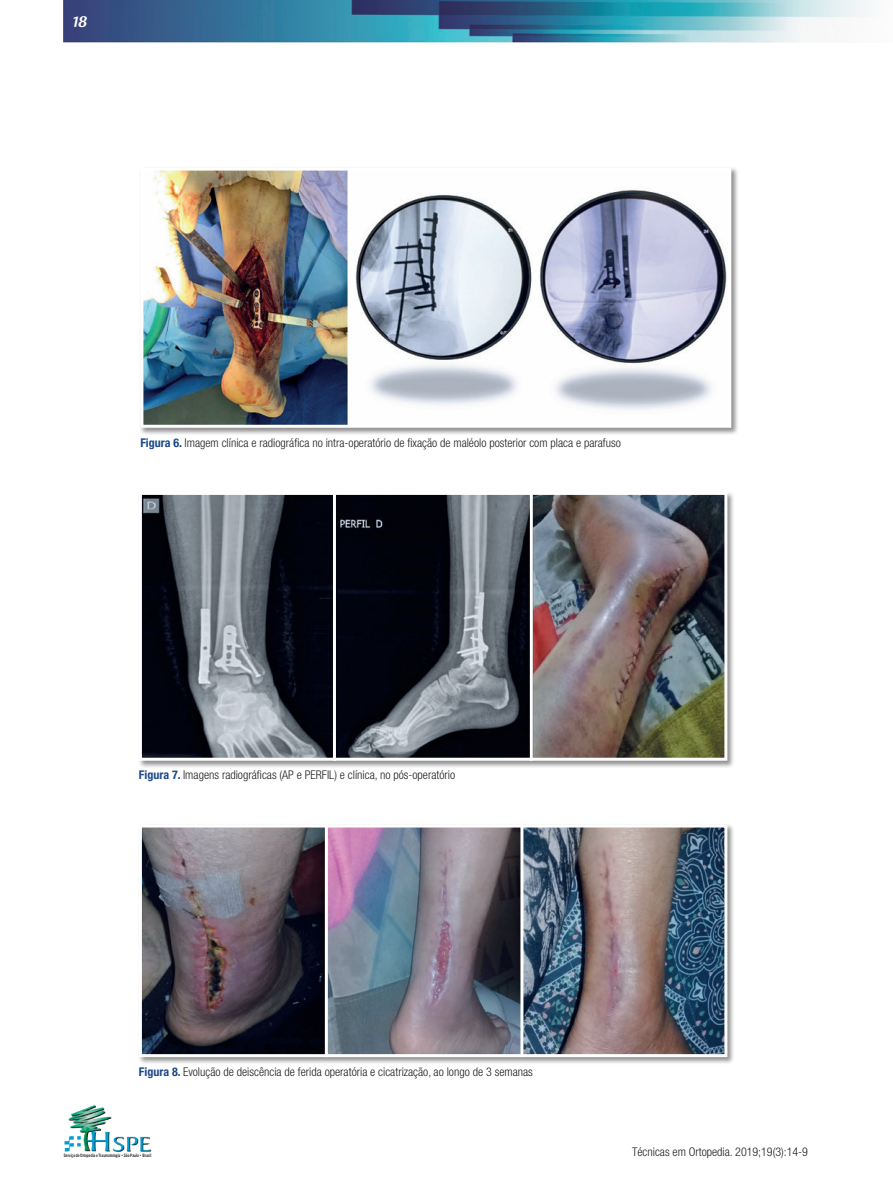
<style>
.page{position:relative;width:893px;height:1191px;background:#fff}
.page>*{position:absolute;margin:0;border:0;box-sizing:border-box;transform-origin:0 0}
.t1{font:600 15px "Raspoutine";color:#fff}
.t2{font:300 condensed 12px "Helvetica Neue";color:#231f20}
.t3{font:700 4.5px "News Gothic BT";color:#231f20;scale:.8 1}
.s1{font-weight:700;color:#1c4788}
</style>
<div class="page">
<img style="left:64px;top:0;width:805px;height:43px">
<img style="left:64px;top:1105px;width:87px;height:47px">
<div style="left:139px;top:166px;width:600px;height:269px;background:#231f20;opacity:.5"></div>
<img style="left:144px;top:172px;width:583px;height:252px">
<div style="left:140px;top:168px;width:591px;height:260px;border:3px solid #fff"></div>
<div style="left:138px;top:490px;width:597px;height:278px;background:#231f20;opacity:.5"></div>
<img style="left:143px;top:496px;width:580px;height:260px">
<div style="left:139px;top:492px;width:588px;height:268px;border:3px solid #fff"></div>
<hr style="left:333px;top:494px;width:3px;height:266px;background:#fff">
<hr style="left:530px;top:494px;width:3px;height:266px;background:#fff">
<div style="left:138px;top:823px;width:597px;height:241px;background:#231f20;opacity:.5"></div>
<img style="left:143px;top:828px;width:580px;height:225px">
<div style="left:139px;top:824px;width:588px;height:233px;border:3px solid #fff"></div>
<hr style="left:325px;top:824px;width:3px;height:233px;background:#fff">
<hr style="left:520px;top:824px;width:3px;height:233px;background:#fff">
<p class="t1" style="left:72px;top:14px;width:16px">18</p>
<p class="t2" style="left:140px;top:435px;width:482px"><span class="s1">Figura 6.</span> Imagem clínica e radiográfica no intra-operatório de fixação de maléolo posterior com placa e parafuso</p>
<p class="t2" style="left:139px;top:768px;width:318px"><span class="s1">Figura 7.</span> Imagens radiográficas (AP e PERFIL) e clínica, no pós-operatório</p>
<p class="t2" style="left:139px;top:1065px;width:395px"><span class="s1">Figura 8.</span> Evolução de deiscência de ferida operatória e cicatrização, ao longo de 3 semanas</p>
<p class="t3" style="left:64px;top:1152px;width:111px">Serviço de Ortopedia e Traumatologia • São Paulo • Brasil</p>
<p class="t2" style="left:632px;top:1145px;width:177px">Técnicas em Ortopedia. 2019;19(3):14-9</p>
</div>
